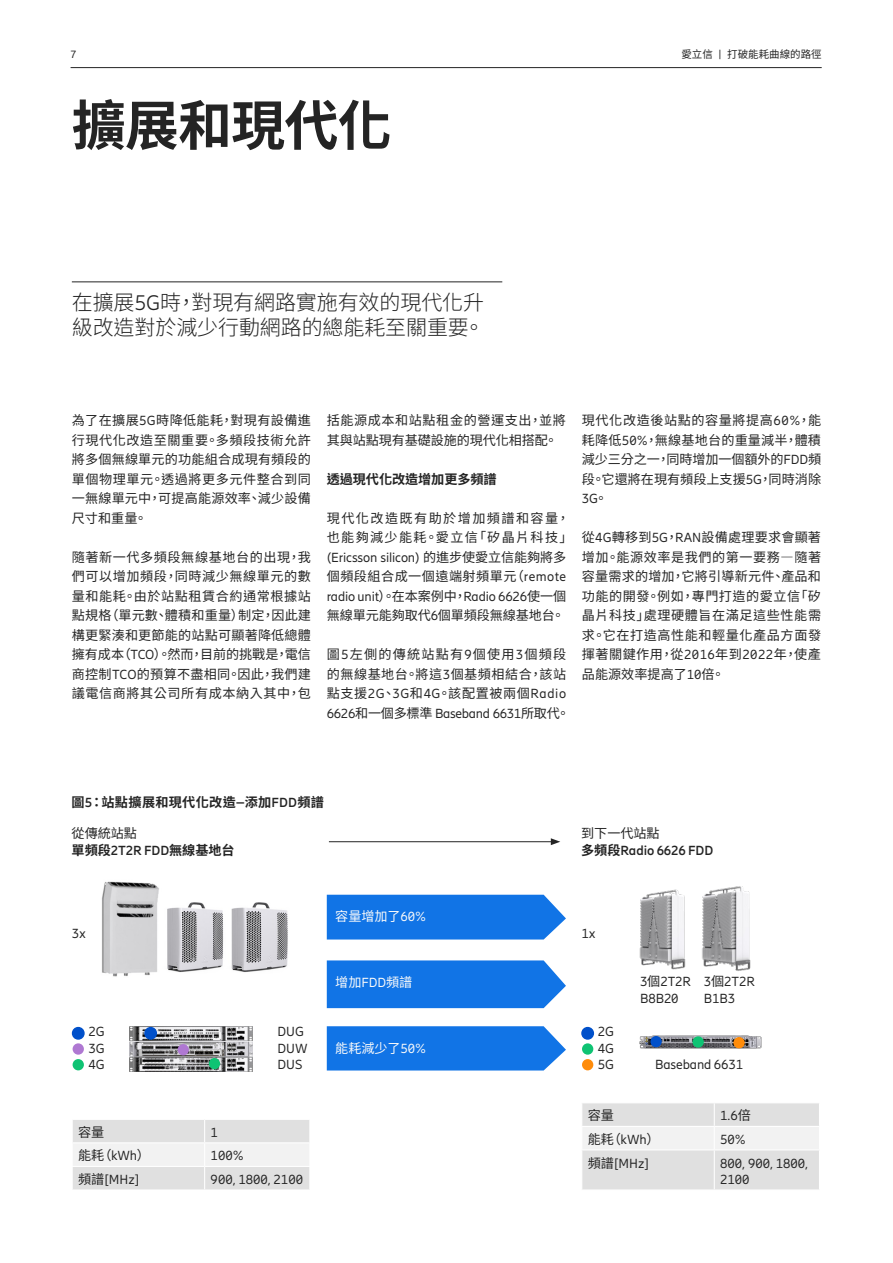
<style>
.page{position:relative;width:893px;height:1263px;background:#fff}
.page>*{position:absolute;margin:0;border:0;box-sizing:border-box;transform-origin:0 0}
.Headline_1_BLACK{font:700 54px "Noto Sans CJ Ktc";letter-spacing:-.015em;color:#242424}
.t1{font:24px "Ericsson Hilda";color:#181818}
.Intro_body___rule_BL{font:300 21px/25.5px "Noto Sans CJ Ktc";letter-spacing:-.005em;color:#242424}
.Body_copy_indent_BLA{font:13.2px/19.5px "Noto Sans CJ Ktc";letter-spacing:.035em;color:#242424;text-align:justify}
.Body_copy_indent_BLA-2{font:13.2px/16.5px "Ericsson Hilda";letter-spacing:-.005em;color:#242424}
.Body_copy_indent_BLA-3{font:13.2px/19.5px "Noto Sans CJ Ktc";letter-spacing:-.01em;color:#242424}
.Body_copy_indent_BLA-4{font:700 13.2px "Noto Sans CJ Ktc";letter-spacing:-.005em;color:#242424}
.Body_copy_indent_BLA-5{font:13.2px "Noto Sans CJ Ktc";letter-spacing:-.005em;color:#fafafa}
.Graph_title_BLACK{font:700 13.2px "Noto Sans CJ Ktc";letter-spacing:.025em;color:#242424}
.Body_copy_indent_BLA-6{font:700 13.2px/16.5px "Ericsson Hilda";letter-spacing:-.005em;color:#242424}
.t2{font:10.5px "Noto Sans CJ Ktc";color:#242424}
.t3{font:10.5px "Ericsson Hilda";color:#242424}
.s1{font-family:"Ericsson Hilda"}
.s2{font-family:"Noto Sans CJ Ktc";font-weight:400}
.s3{font-family:"Noto Sans CJ Ktc"}
</style>
<div class="page">
<hr style="left:71px;top:67px;width:751px;height:1px;background:#242424">
<img style="left:639px;top:1035px;width:123px;height:14px">
<hr style="left:72px;top:282px;width:430px;height:1px;background:#242424">
<img style="left:102px;top:881px;width:186px;height:96px">
<img style="left:129px;top:1042px;width:123px;height:14px">
<img style="left:131px;top:1042px;width:98px;height:7px">
<img style="left:129px;top:1058px;width:123px;height:13px">
<img style="left:130px;top:1027px;width:123px;height:13px">
<div style="left:73px;top:1028px;width:11px;height:11px;background:#0050ca;border-radius:50%"></div>
<div style="left:72px;top:1027px;width:13px;height:13px;border:2px solid #0050ca;border-radius:50%"></div>
<div style="left:582px;top:1028px;width:11px;height:11px;background:#0050ca;border-radius:50%"></div>
<div style="left:581px;top:1027px;width:13px;height:13px;border:2px solid #0050ca;border-radius:50%"></div>
<div style="left:178px;top:1044px;width:11px;height:11px;background:#af78d2;border-radius:50%"></div>
<div style="left:650px;top:1036px;width:12px;height:11px;background:#0050ca;border-radius:50%"></div>
<div style="left:73px;top:1043px;width:11px;height:12px;background:#af78d2;border-radius:50%"></div>
<div style="left:582px;top:1043px;width:11px;height:12px;background:#0fc373;border-radius:50%"></div>
<div style="left:145px;top:1028px;width:11px;height:11px;background:#0050ca;border-radius:50%"></div>
<div style="left:144px;top:1027px;width:13px;height:13px;border:2px solid #0050ca;border-radius:50%"></div>
<div style="left:733px;top:1037px;width:12px;height:11px;background:#ff8c0a;border-radius:50%"></div>
<div style="left:73px;top:1059px;width:11px;height:11px;background:#0fc373;border-radius:50%"></div>
<div style="left:582px;top:1059px;width:11px;height:11px;background:#ff8c0a;border-radius:50%"></div>
<div style="left:209px;top:1058px;width:11px;height:11px;background:#0fc373;border-radius:50%"></div>
<svg style="left:73px;top:1120px;width:236px;height:69px"></svg>
<svg style="left:582px;top:1103px;width:237px;height:86px"></svg>
<hr style="left:581px;top:1149px;width:133px;height:1px;background:#fff">
<hr style="left:714px;top:1149px;width:106px;height:1px;background:#fff">
<hr style="left:714px;top:1150px;width:1px;height:39px;background:#fff">
<img style="left:639px;top:889px;width:47px;height:81px">
<img style="left:702px;top:886px;width:49px;height:85px">
<div style="left:692px;top:1036px;width:12px;height:12px;background:#0fc373;border-radius:50%"></div>
<div style="left:327px;top:895px;width:239px;height:44px;background:#1174e6"></div>
<div style="left:327px;top:960px;width:239px;height:48px;background:#1174e6"></div>
<svg style="left:327px;top:1026px;width:239px;height:44px;background:#1d7be7"></svg>
<hr style="left:329px;top:841px;width:224px;height:1px;background:#242424">
<svg style="left:551px;top:838px;width:9px;height:7px"></svg>
<p class="t3" style="left:71px;top:48px;width:7px">7</p>
<p class="t2" style="left:681px;top:48px;width:142px">愛立信ﾠ<span class="s1">|</span>ﾠ打破能耗曲線的路徑</p>
<p class="Headline_1_BLACK" style="left:72px;top:95px;width:321px">擴展和現代化</p>
<p class="Intro_body___rule_BL" style="left:72px;top:290px;width:414px">在擴展<span class="s1">5G</span>時，對現有網路實施有效的現代化升級改造對於減少行動網路的總能耗至關重要。</p>
<p class="Body_copy_indent_BLA" style="left:72px;top:411px;width:241px">為了在擴展<span class="s1">5G</span>時降低能耗，對現有設備進行現代化改造至關重要。多頻段技術允許將多個無線單元的功能組合成現有頻段的單個物理單元。透過將更多元件整合到同一無線單元中，可提高能源效率、減少設備尺寸和重量。</p>
<p class="Body_copy_indent_BLA" style="left:72px;top:547px;width:241px">隨著新一代多頻段無線基地台的出現，我們可以增加頻段，同時減少無線單元的數量和能耗。由於站點租賃合約通常根據站點規格（單元數、體積和重量）制定，因此建構更緊湊和更節能的站點可顯著降低總體擁有成本（<span class="s1">TCO</span>）。然而，目前的挑戰是，電信商控制<span class="s1">TCO</span>的預算不盡相同。因此，我們建議電信商將其公司所有成本納入其中，包</p>
<p class="Body_copy_indent_BLA-3" style="left:327px;top:411px;width:241px">括能源成本和站點租金的營運支出，並將其與站點現有基礎設施的現代化相搭配。</p>
<p class="Body_copy_indent_BLA-4" style="left:327px;top:471px;width:171px">透過現代化改造增加更多頻譜</p>
<p class="Body_copy_indent_BLA" style="left:327px;top:508px;width:247px;text-align:left">現代化改造既有助於增加頻譜和容量，也能夠減少能耗。愛立信「矽晶片科技」<span class="s1">(Ericsson silicon)</span> 的進步使愛立信能夠將多個頻段組合成一個遠端射頻單元（<span class="s1">remote radio unit</span>）。在本案例中，<span class="s1">Radio 6626</span>使一個無線單元能夠取代<span class="s1">6</span>個單頻段無線基地台。</p>
<p class="Body_copy_indent_BLA" style="left:327px;top:645px;width:244px;text-align:left">圖<span class="s1">5</span>左側的傳統站點有<span class="s1">9</span>個使用<span class="s1">3</span>個頻段的無線基地台。將這<span class="s1">3</span>個基頻相結合，該站點支援<span class="s1">2G</span>、<span class="s1">3G</span>和<span class="s1">4G</span>。該配置被兩個<span class="s1">Radio<br>6626</span>和一個多標準 <span class="s1">Baseband 6631</span>所取代。</p>
<p class="Body_copy_indent_BLA" style="left:582px;top:411px;width:241px">現代化改造後站點的容量將提高<span class="s1">60%</span>，能耗降低<span class="s1">50%</span>，無線基地台的重量減半，體積減少三分之一，同時增加一個額外的<span class="s1">FDD</span>頻段。它還將在現有頻段上支援<span class="s1">5G</span>，同時消除<span class="s1">3G</span>。</p>
<p class="Body_copy_indent_BLA" style="left:582px;top:528px;width:241px">從<span class="s1">4G</span>轉移到<span class="s1">5G</span>，<span class="s1">RAN</span>設備處理要求會顯著增加。能源效率是我們的第一要務―隨著容量需求的增加，它將引導新元件、產品和功能的開發。例如，專門打造的愛立信「矽晶片科技」處理硬體旨在滿足這些性能需求。它在打造高性能和輕量化產品方面發揮著關鍵作用，從<span class="s1">2016</span>年到<span class="s1">2022</span>年，使產品能源效率提高了<span class="s1">10</span>倍。</p>
<p class="Graph_title_BLACK" style="left:72px;top:794px;width:254px">圖<span class="s1">5</span>：站點擴展和現代化改造<span class="s1">–</span>添加<span class="s1">FDD</span>頻譜</p>
<p class="Body_copy_indent_BLA" style="left:72px;top:824px;width:67px">從傳統站點</p>
<p class="Body_copy_indent_BLA-4" style="left:72px;top:842px;width:164px">單頻段<span class="s1">2T2R FDD</span>無線基地台</p>
<p class="Body_copy_indent_BLA-6" style="left:581px;top:825px;width:134px"><span class="s2">到下一代站點<br></span><span class="s3">多頻段</span>Radio 6626 FDD</p>
<p class="Body_copy_indent_BLA-5" style="left:335px;top:908px;width:92px">容量增加了<span class="s1">60%</span></p>
<p class="t1" style="left:54px;top:918px;width:28px">3x</p>
<p class="Body_copy_indent_BLA-2" style="left:72px;top:925px;width:16px">3x</p>
<p class="Body_copy_indent_BLA-2" style="left:581px;top:925px;width:16px">1x</p>
<p class="Body_copy_indent_BLA-5" style="left:335px;top:974px;width:79px">增加<span class="s1">FDD</span>頻譜</p>
<p class="Body_copy_indent_BLA-2" style="left:89px;top:1024px;width:18px;text-align:justify">2G 3G 4G</p>
<p class="Body_copy_indent_BLA-2" style="left:598px;top:1024px;width:18px;text-align:justify">2G 4G 5G</p>
<p class="Body_copy_indent_BLA-2" style="left:278px;top:1024px;width:31px">DUG<br>DUW<br>DUS</p>
<p class="Body_copy_indent_BLA-5" style="left:335px;top:1040px;width:92px">能耗減少了<span class="s1">50%</span></p>
<p class="Body_copy_indent_BLA-2" style="left:640px;top:973px;width:53px">3<span class="s3">個</span>2T2R<br>B8B20</p>
<p class="Body_copy_indent_BLA-2" style="left:704px;top:973px;width:53px">3<span class="s3">個</span>2T2R<br>B1B3</p>
<p class="Body_copy_indent_BLA-2" style="left:655px;top:1057px;width:89px">Baseband 6631</p>
<p class="Body_copy_indent_BLA" style="left:78px;top:1122px;width:28px">容量</p>
<p class="Body_copy_indent_BLA-2" style="left:211px;top:1124px;width:9px">1</p>
<p class="Body_copy_indent_BLA" style="left:78px;top:1146px;width:73px">能耗（<span class="s1">kWh</span>）</p>
<p class="Body_copy_indent_BLA-2" style="left:211px;top:1148px;width:34px">100%</p>
<p class="Body_copy_indent_BLA-2" style="left:78px;top:1171px;width:63px"><span class="s3">頻譜</span>[MHz]</p>
<p class="Body_copy_indent_BLA-2" style="left:211px;top:1171px;width:94px">900, 1800, 2100</p>
<p class="Body_copy_indent_BLA" style="left:588px;top:1106px;width:28px">容量</p>
<p class="Body_copy_indent_BLA-2" style="left:720px;top:1107px;width:32px">1.6<span class="s3">倍</span></p>
<p class="Body_copy_indent_BLA" style="left:588px;top:1129px;width:73px">能耗（<span class="s1">kWh</span>）</p>
<p class="Body_copy_indent_BLA-2" style="left:720px;top:1131px;width:27px">50%</p>
<p class="Body_copy_indent_BLA-2" style="left:588px;top:1155px;width:63px"><span class="s3">頻譜</span>[MHz]</p>
<p class="Body_copy_indent_BLA-2" style="left:720px;top:1155px;width:89px">800, 900, 1800,<br>2100</p>
</div>
